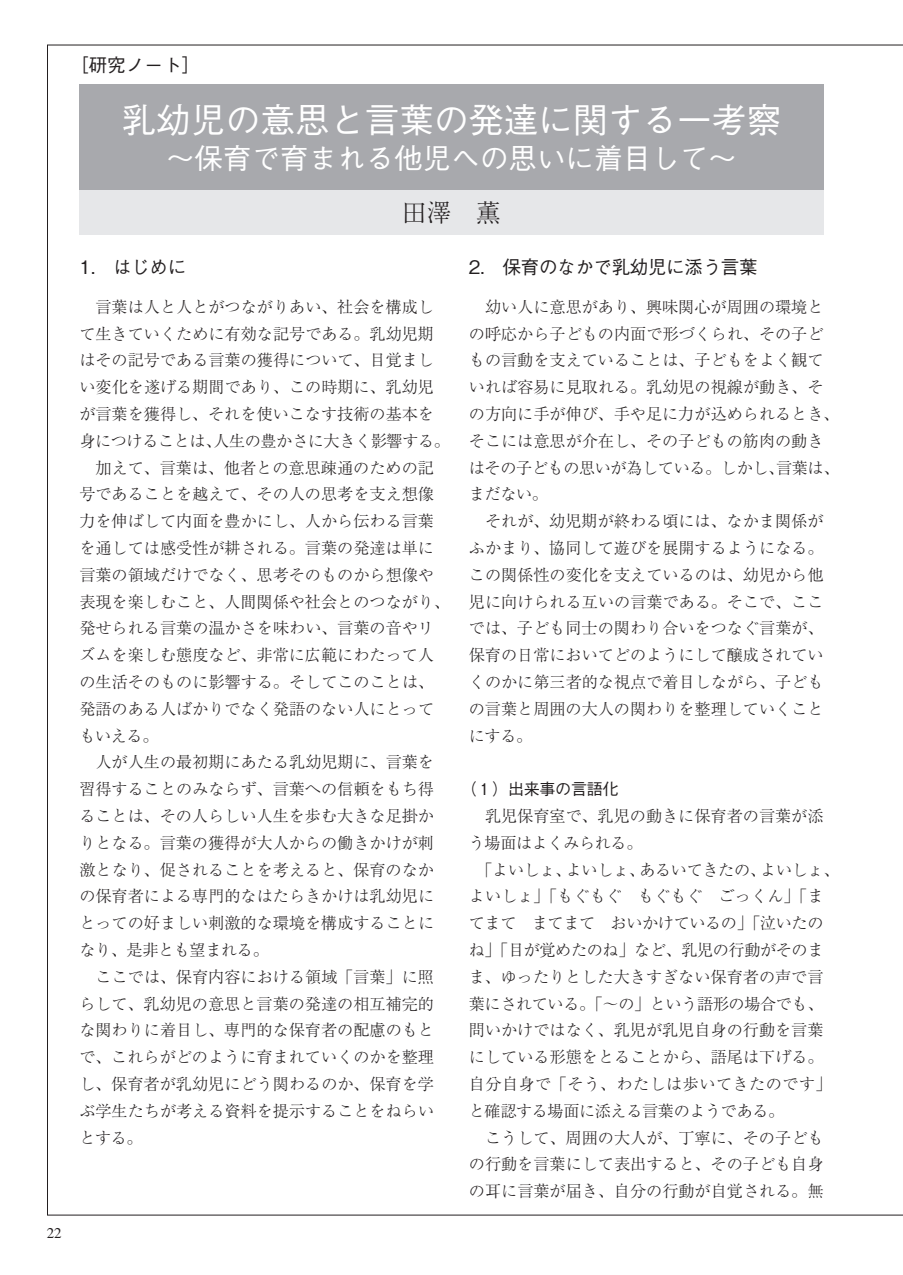
<style>
.page{position:relative;width:903px;height:1275px;background:#fff}
.page>*{position:absolute;margin:0;border:0;box-sizing:border-box;transform-origin:0 0}
.t1{font:500 34.65px "Gothic BBB Pro";color:#fff}
.t2{font:500 28.53px "Gothic BBB Pro";color:#fff}
.t3{font:300 24.85px "Ryumin Pr 6";color:#231f20}
.t4{font:500 18.55px "Gothic BBB Pro";letter-spacing:-.025em;color:#231f20}
.t5{font:500 18.55px "Gothic BBB Pr 6";color:#231f20}
.t6{font:300 16.1px/26.8px "Ryumin Pr 6";color:#231f20}
.t7{font:500 16.1px "Gothic BBB Pr 6";letter-spacing:-.025em;color:#231f20}
.t8{font:14.88px "Times";color:#231f20}
</style>
<div class="page">
<div style="left:79px;top:84px;width:744px;height:106px;background:#a8a9ad"></div>
<div style="left:79px;top:190px;width:744px;height:44px;background:#e6e7e9"></div>
<p class="t8" style="left:47px;top:1224px;width:16px">22</p>
<p class="t5" style="left:70px;top:50px;width:132px">［研究ノート］</p>
<h1 class="t1" style="left:122px;top:92px;width:661px">乳幼児の意思と言葉の発達に関する一考察</h1>
<h2 class="t2" style="left:166px;top:135px;width:572px">〜保育で育まれる他児への思いに着目して〜</h2>
<h3 class="t3" style="left:402px;top:193px;width:101px">田澤　薫</h3>
<p class="t4" style="left:79px;top:252px;width:108px">1.　はじめに</p>
<p class="t6" style="left:79px;top:292px;width:372px">　言葉は人と人とがつながりあい、社会を構成して生きていくために有効な記号である。乳幼児期はその記号である言葉の獲得について、目覚ましい変化を遂げる期間であり、この時期に、乳幼児が言葉を獲得し、それを使いこなす技術の基本を身につけることは、人生の豊かさに大きく影響する。　加えて、言葉は、他者との意思疎通のための記号であることを越えて、その人の思考を支え想像力を伸ばして内面を豊かにし、人から伝わる言葉を通しては感受性が耕される。言葉の発達は単に言葉の領域だけでなく、思考そのものから想像や表現を楽しむこと、人間関係や社会とのつながり、発せられる言葉の温かさを味わい、言葉の音やリズムを楽しむ態度など、非常に広範にわたって人の生活そのものに影響する。そしてこのことは、発語のある人ばかりでなく発語のない人にとってもいえる。<br>　人が人生の最初期にあたる乳幼児期に、言葉を習得することのみならず、言葉への信頼をもち得ることは、その人らしい人生を歩む大きな足掛かりとなる。言葉の獲得が大人からの働きかけが刺激となり、促されることを考えると、保育のなかの保育者による専門的なはたらきかけは乳幼児にとっての好ましい刺激的な環境を構成することになり、是非とも望まれる。<br>　ここでは、保育内容における領域「言葉」に照らして、乳幼児の意思と言葉の発達の相互補完的な関わりに着目し、専門的な保育者の配慮のもとで、これらがどのように育まれていくのかを整理し、保育者が乳幼児にどう関わるのか、保育を学ぶ学生たちが考える資料を提示することをねらいとする。</p>
<p class="t4" style="left:469px;top:252px;width:290px">2.　保育のなかで乳幼児に添う言葉</p>
<p class="t6" style="left:469px;top:292px;width:372px">　幼い人に意思があり、興味関心が周囲の環境との呼応から子どもの内面で形づくられ、その子どもの言動を支えていることは、子どもをよく観ていれば容易に見取れる。乳幼児の視線が動き、その方向に手が伸び、手や足に力が込められるとき、そこには意思が介在し、その子どもの筋肉の動きはその子どもの思いが為している。しかし、言葉は、まだない。<br>　それが、幼児期が終わる頃には、なかま関係がふかまり、協同して遊びを展開するようになる。この関係性の変化を支えているのは、幼児から他児に向けられる互いの言葉である。そこで、ここでは、子ども同士の関わり合いをつなぐ言葉が、保育の日常においてどのようにして醸成されていくのかに第三者的な視点で着目しながら、子どもの言葉と周囲の大人の関わりを整理していくことにする。</p>
<p class="t7" style="left:461px;top:776px;width:159px">（ 1 ）出来事の言語化</p>
<p class="t6" style="left:469px;top:802px;width:372px">　乳児保育室で、乳児の動きに保育者の言葉が添う場面はよくみられる。<br>　「よいしょ、よいしょ、あるいてきたの、よいしょ、よいしょ」「もぐもぐ　もぐもぐ　ごっくん」「まてまて　まてまて　おいかけているの」「泣いたのね」「目が覚めたのね」など、乳児の行動がそのまま、ゆったりとした大きすぎない保育者の声で言葉にされている。「〜の」という語形の場合でも、問いかけではなく、乳児が乳児自身の行動を言葉にしている形態をとることから、語尾は下げる。自分自身で「そう、わたしは歩いてきたのです」と確認する場面に添える言葉のようである。<br>　こうして、周囲の大人が、丁寧に、その子どもの行動を言葉にして表出すると、その子ども自身の耳に言葉が届き、自分の行動が自覚される。無</p>
</div>
